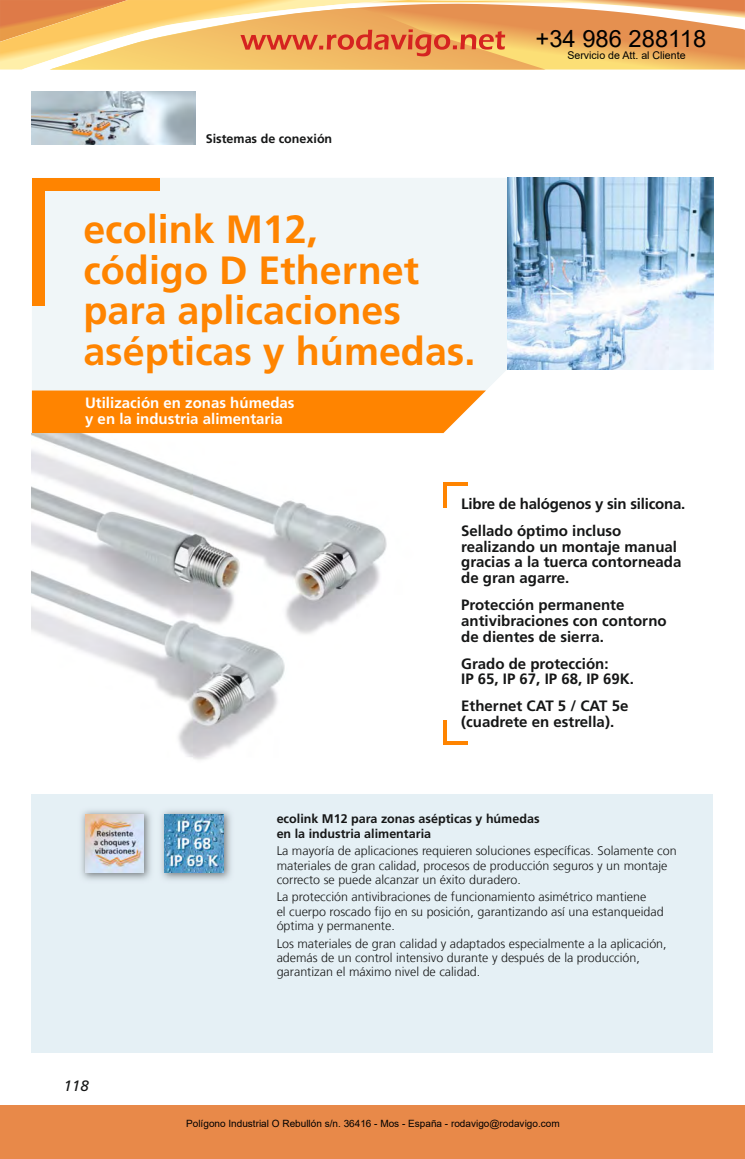
<style>
.page{position:relative;width:745px;height:1159px;background:#fff}
.page>*{position:absolute;margin:0;border:0;box-sizing:border-box;transform-origin:0 0}
.t1{font:700 39.38px/40.8px "Frutiger LT Com";color:#ff8400}
.t2{font:23.75px "Arial";color:#000}
.t3{font:700 15px/16px "Frutiger LT Com";color:#151616}
.t4{font:700 15px/16px "Frutiger LT Com";color:#fff}
.t5{font:italic 15px "Frutiger LT Com";color:#151616}
.t6{font:300 12.5px/14.1px "Frutiger LT Com";color:#151616}
.t7{font:700 12.5px/14.1px "Frutiger LT Com";color:#151616}
.t8{font:10.62px "Arial";color:#000}
.t9{font:10px "Arial";color:#000}
</style>
<div class="page">
<img style="left:32px;top:433px;width:390px;height:327px">
<div style="left:32px;top:794px;width:680px;height:259px;background:#e5f0f5"></div>
<div style="left:32px;top:178px;width:475px;height:214px;background:#f0f6f8"></div>
<img style="left:507px;top:178px;width:205px;height:191px">
<div style="left:32px;top:390px;width:453px;height:43px;background:#ff8400"></div>
<div style="left:32px;top:178px;width:127px;height:12px;background:#ff8400"></div>
<div style="left:32px;top:178px;width:12px;height:127px;background:#ff8400"></div>
<img style="left:81px;top:810px;width:150px;height:70px">
<img style="left:85px;top:814px;width:59px;height:58px">
<img style="left:157px;top:810px;width:1px;height:70px">
<img style="left:165px;top:814px;width:58px;height:58px">
<img style="left:32px;top:91px;width:163px;height:53px">
<hr style="left:443px;top:483px;width:25px;height:3px;background:#ff8400">
<hr style="left:443px;top:483px;width:3px;height:24px;background:#ff8400">
<hr style="left:443px;top:741px;width:25px;height:4px;background:#ff8400">
<hr style="left:443px;top:720px;width:3px;height:25px;background:#ff8400">
<div style="left:0;top:1105px;width:744px;height:54px;background:#e88949"></div>
<svg style="left:0;top:0;width:744px;height:70px"></svg>
<h2 class="t2" style="left:535px;top:22px;width:172px">+34 986 288118</h2>
<p class="t7" style="left:206px;top:133px;width:128px">Sistemas de conexión</p>
<h1 class="t1" style="left:83px;top:212px;width:393px">ecolink M12,<br>código D Ethernet para aplicaciones asépticas y húmedas.</h1>
<p class="t4" style="left:85px;top:395px;width:211px">Utilización en zonas húmedas y en la industria alimentaria</p>
<p class="t8" style="left:567px;top:48px;width:120px">Servicio de Att. al Cliente</p>
<p class="t3" style="left:461px;top:492px;width:226px;line-height:26.6px">Libre de halógenos y sin silicona.<br>Sellado óptimo incluso</p>
<p class="t3" style="left:461px;top:539px;width:222px">realizando un montaje manual gracias a la tuerca contorneada de gran agarre.</p>
<p class="t3" style="left:461px;top:598px;width:207px">Protección permanente antivibraciones con contorno de dientes de sierra.</p>
<p class="t3" style="left:461px;top:656px;width:174px">Grado de protección:<br>IP 65, IP 67, IP 68, IP 69K.</p>
<p class="t3" style="left:461px;top:699px;width:169px">Ethernet CAT 5 / CAT 5e (cuadrete en estrella).</p>
<p class="t5" style="left:64px;top:1077px;width:27px">118</p>
<p class="t7" style="left:276px;top:813px;width:264px">ecolink M12 para zonas asépticas y húmedas en la industria alimentaria</p>
<p class="t6" style="left:276px;top:844px;width:401px">La mayoría de aplicaciones requieren soluciones específicas. Solamente con materiales de gran calidad, procesos de producción seguros y un montaje correcto se puede alcanzar un éxito duradero.</p>
<p class="t6" style="left:276px;top:890px;width:388px">La protección antivibraciones de funcionamiento asimétrico mantiene<br>el cuerpo roscado fijo en su posición, garantizando así una estanqueidad óptima y permanente.</p>
<p class="t6" style="left:276px;top:936px;width:391px">Los materiales de gran calidad y adaptados especialmente a la aplicación, además de un control intensivo durante y después de la producción, garantizan el máximo nivel de calidad.</p>
<p class="t9" style="left:186px;top:1117px;width:375px">Polígono Industrial O Rebullón s/n. 36416 - Mos - España - rodavigo@rodavigo.com</p>
</div>
